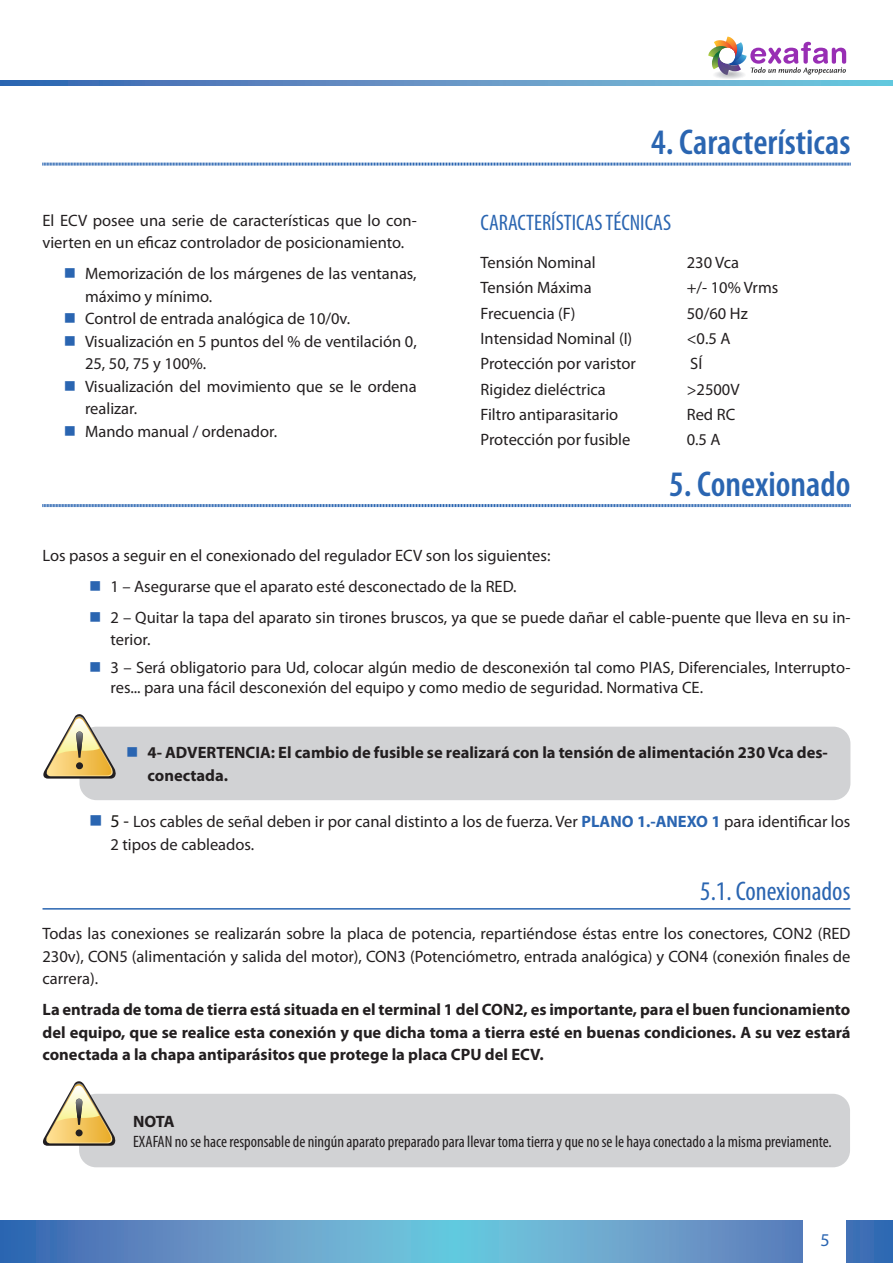
<style>
.page{position:relative;width:893px;height:1263px;background:#fff}
.page>*{position:absolute;margin:0;border:0;box-sizing:border-box;transform-origin:0 0}
._01__Titulos__Nivel{font:600 condensed 36px "Myriad Pro";color:#2a65b1}
._01__Titulos__Nivel-2{font:condensed 27px "Myriad Pro";color:#2a65b1}
._01__Titulos__Nivel-3{font:condensed 22.5px "Myriad Pro";color:#2a65b1}
.t1{font:18px "Myriad Pro";color:#2a65b1}
._01__Normal{font:16.5px/22.5px "Myriad Pro";color:#231f20}
._01__Normal-2{font:700 16.5px/22.5px "Myriad Pro";color:#231f20}
._01__Notas{font:condensed 16.5px "Myriad Pro";color:#231f20}
._01__Notas-2{font:700 16.5px "Myriad Pro";color:#231f20}
.s1{font-size:18px;color:#181512}
.s2{font-weight:700;color:#2a65b1}
</style>
<div class="page">
<svg style="left:1px;top:1220px;width:892px;height:43px"></svg>
<svg style="left:1px;top:81px;width:892px;height:4px"></svg>
<div style="left:804px;top:1218px;width:42px;height:45px;background:#fff"></div>
<hr style="left:0;top:1220px;width:1px;height:43px;background:#2a65b1">
<div style="left:714px;top:71px;width:31px;height:8px;background:#f5f5f6;border-radius:50%"></div>
<div style="left:716px;top:71px;width:27px;height:7px;background:#eeeeef;border-radius:50%"></div>
<div style="left:716px;top:71px;width:26px;height:7px;background:#ececee;border-radius:50%"></div>
<div style="left:717px;top:71px;width:25px;height:7px;background:#e6e7e9;border-radius:50%"></div>
<div style="left:718px;top:72px;width:23px;height:6px;background:#e1e2e4;border-radius:50%"></div>
<div style="left:719px;top:72px;width:21px;height:5px;background:#dddee0;border-radius:50%"></div>
<div style="left:721px;top:72px;width:17px;height:5px;background:#d5d6d8;border-radius:50%"></div>
<svg style="left:708px;top:37px;width:138px;height:39px"></svg>
<svg style="left:42px;top:162px;width:809px;height:4px"></svg>
<svg style="left:42px;top:504px;width:809px;height:4px"></svg>
<div style="left:80px;top:727px;width:770px;height:73px;background:#d1d2d4;border-radius:17px"></div>
<svg style="left:43px;top:714px;width:74px;height:65px"></svg>
<hr style="left:43px;top:908px;width:807px;height:1px;background:#2a65b1">
<div style="left:79px;top:1094px;width:771px;height:73px;background:#d1d2d4;border-radius:17px"></div>
<svg style="left:43px;top:1081px;width:73px;height:65px"></svg>
<p class="_01__Normal" style="left:43px;top:209px;width:376px">El ECV posee una serie de características que lo con&shy;vierten en un eficaz controlador de posicionamiento.</p>
<p class="_01__Normal" style="left:85px;top:262px;width:333px">Memorización de los márgenes de las ventanas, máximo y mínimo.</p>
<p class="_01__Normal" style="left:85px;top:307px;width:267px">Control de entrada analógica de 10/0v.</p>
<p class="_01__Normal" style="left:85px;top:330px;width:333px">Visualización en 5 puntos del % de ventilación 0,<br>25, 50, 75 y 100%.</p>
<p class="_01__Normal" style="left:85px;top:375px;width:333px">Visualización del movimiento que se le ordena realizar.</p>
<p class="_01__Normal" style="left:85px;top:420px;width:194px">Mando manual / ordenador.</p>
<p class="_01__Titulos__Nivel" style="left:651px;top:122px;width:201px">4. Características</p>
<p class="_01__Titulos__Nivel-3" style="left:480px;top:209px;width:192px">CARACTERÍSTICAS TÉCNICAS</p>
<p class="_01__Normal" style="left:480px;top:251px;width:117px">Tensión Nominal</p>
<p class="_01__Normal" style="left:687px;top:251px;width:54px">230 Vca</p>
<p class="_01__Normal" style="left:480px;top:276px;width:113px">Tensión Máxima</p>
<p class="_01__Normal" style="left:687px;top:276px;width:93px">+/- 10% Vrms</p>
<p class="_01__Normal" style="left:480px;top:302px;width:97px">Frecuencia (F)</p>
<p class="_01__Normal" style="left:687px;top:302px;width:63px">50/60 Hz</p>
<p class="_01__Normal" style="left:480px;top:327px;width:153px">Intensidad Nominal (I)</p>
<p class="_01__Normal" style="left:687px;top:327px;width:45px">&lt;0.5 A</p>
<p class="_01__Normal" style="left:480px;top:352px;width:157px">Protección por varistor</p>
<p class="_01__Normal" style="left:690px;top:352px;width:14px">SÍ</p>
<p class="_01__Normal" style="left:480px;top:377px;width:127px">Rigidez dieléctrica</p>
<p class="_01__Normal" style="left:687px;top:377px;width:54px">&gt;2500V</p>
<p class="_01__Normal" style="left:480px;top:403px;width:139px">Filtro antiparasitario</p>
<p class="_01__Normal" style="left:687px;top:403px;width:50px">Red RC</p>
<p class="_01__Normal" style="left:480px;top:428px;width:151px">Protección por fusible</p>
<p class="_01__Normal" style="left:687px;top:428px;width:35px">0.5 A</p>
<p class="_01__Titulos__Nivel" style="left:669px;top:464px;width:183px">5. Conexionado</p>
<p class="_01__Normal" style="left:43px;top:543px;width:509px">Los pasos a seguir en el conexionado del regulador ECV son los siguientes:</p>
<p class="_01__Normal" style="left:111px;top:574px;width:407px">1 – Asegurarse que el aparato esté desconectado de la RED.</p>
<p class="_01__Normal" style="left:111px;top:605px;width:741px">2 – Quitar la tapa del aparato sin tirones bruscos, ya que se puede dañar el cable-puente que lleva en su in&shy;terior.</p>
<p class="_01__Normal" style="left:111px;top:658px;width:741px;line-height:19.8px">3 – Será obligatorio para Ud, colocar algún medio de desconexión tal como PIAS, Diferenciales, Interrupto&shy;res... para una fácil desconexión del equipo y como medio de seguridad. Normativa CE.</p>
<p class="_01__Normal-2" style="left:148px;top:741px;width:682px">4- ADVERTENCIA: El cambio de fusible se realizará con la tensión de alimentación 230 Vca des&shy;conectada.</p>
<p class="_01__Normal" style="left:111px;top:810px;width:741px"><span class="s1">5 -</span> Los cables de señal deben ir por canal distinto a los de fuerza. Ver <span class="s2">PLANO 1.-ANEXO 1</span> para identificar los<br>2 tipos de cableados.</p>
<p class="_01__Titulos__Nivel-2" style="left:700px;top:874px;width:152px">5.1. Conexionados</p>
<p class="_01__Normal" style="left:43px;top:922px;width:809px;text-align:justify">Todas las conexiones se realizarán sobre la placa de potencia, repartiéndose éstas entre los conectores, CON2 (RED 230v), CON5 (alimentación y salida del motor), CON3 (Potenciómetro, entrada analógica) y CON4 (conexión finales de carrera).</p>
<p class="_01__Normal-2" style="left:43px;top:998px;width:809px;text-align:justify">La entrada de toma de tierra está situada en el terminal 1 del CON2, es importante, para el buen funcionamiento del equipo, que se realice esta conexión y que dicha toma a tierra esté en buenas condiciones. A su vez estará conectada a la chapa antiparásitos que protege la placa CPU del ECV.</p>
<p class="_01__Notas-2" style="left:133px;top:1110px;width:43px">NOTA</p>
<p class="_01__Notas" style="left:133px;top:1131px;width:700px">EXAFAN no se hace responsable de ningún aparato preparado para llevar toma tierra y que no se le haya conectado a la misma previamente.</p>
<p class="t1" style="left:820px;top:1229px;width:11px">5</p>
</div>
